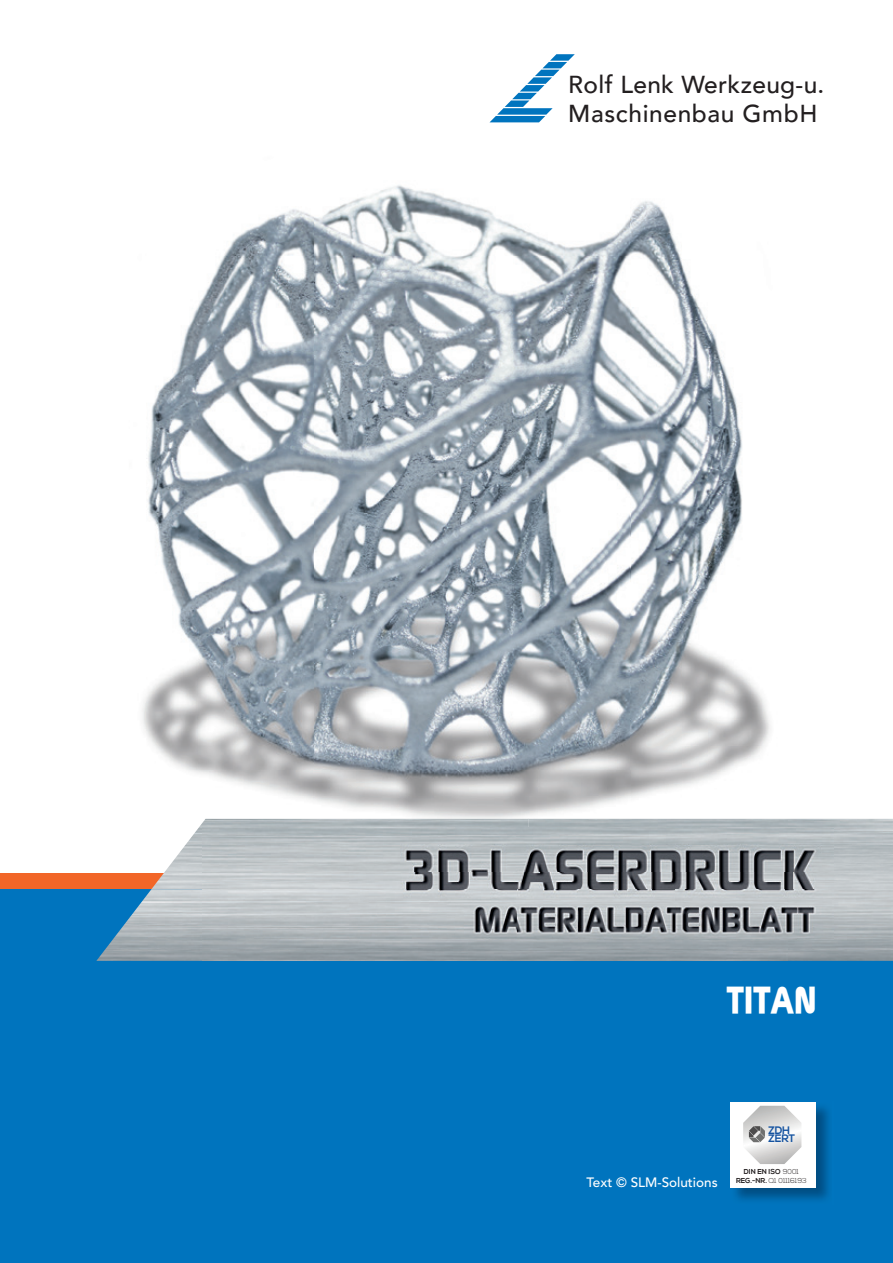
<style>
.page{position:relative;width:893px;height:1263px;background:#fff}
.page>*{position:absolute;margin:0;border:0;box-sizing:border-box;transform-origin:0 0}
.t1{font:700 37.5px "Continuum";color:#fff}
.t2{font:500 24.45px/29.4px "Avenir";letter-spacing:.025em;color:#231f20}
.t3{font:500 13.5px "Avenir";color:#fff}
.t4{font:700 10.8px/8.4px "Nexa";color:#1553a0}
.t5{font:700 7.2px/8.9px "Nexa";letter-spacing:.01em;color:#231f20;text-align:center}
.s1{font-weight:300}
</style>
<div class="page">
<img style="left:142px;top:122px;width:488px;height:648px">
<img style="left:630px;top:201px;width:258px;height:618px">
<img style="left:210px;top:770px;width:421px;height:49px">
<div style="left:0;top:873px;width:893px;height:33px;background:#f26628"></div>
<div style="left:0;top:890px;width:893px;height:373px;background:#0074be"></div>
<img style="left:185px;top:819px;width:708px;height:27px">
<img style="left:164px;top:846px;width:38px;height:27px">
<img style="left:834px;top:846px;width:59px;height:44px">
<img style="left:151px;top:873px;width:683px;height:17px">
<img style="left:96px;top:890px;width:106px;height:71px">
<img style="left:787px;top:890px;width:106px;height:71px">
<img style="left:202px;top:940px;width:585px;height:21px">
<img style="left:202px;top:827px;width:632px;height:46px">
<img style="left:202px;top:890px;width:632px;height:50px">
<img style="left:730px;top:1106px;width:99px;height:94px">
<div style="left:730px;top:1101px;width:86px;height:86px;background:#fff"></div>
<svg style="left:743px;top:1106px;width:58px;height:58px"></svg>
<svg style="left:490px;top:54px;width:85px;height:68px"></svg>
<p class="t2" style="left:568px;top:69px;width:258px">Rolf Lenk Werkzeug-u.<br>Maschinenbau GmbH</p>
<h1 class="t1" style="left:726px;top:975px;width:91px">TITAN</h1>
<p class="t4" style="left:768px;top:1126px;width:28px">ZDH<br>ZERT</p>
<p class="t3" style="left:587px;top:1170px;width:133px">Text © SLM-Solutions</p>
<p class="t5" style="left:736px;top:1167px;width:72px">DIN EN ISO <span class="s1">9001<br></span>REG.-NR. <span class="s1">Q1 01116193</span></p>
</div>
